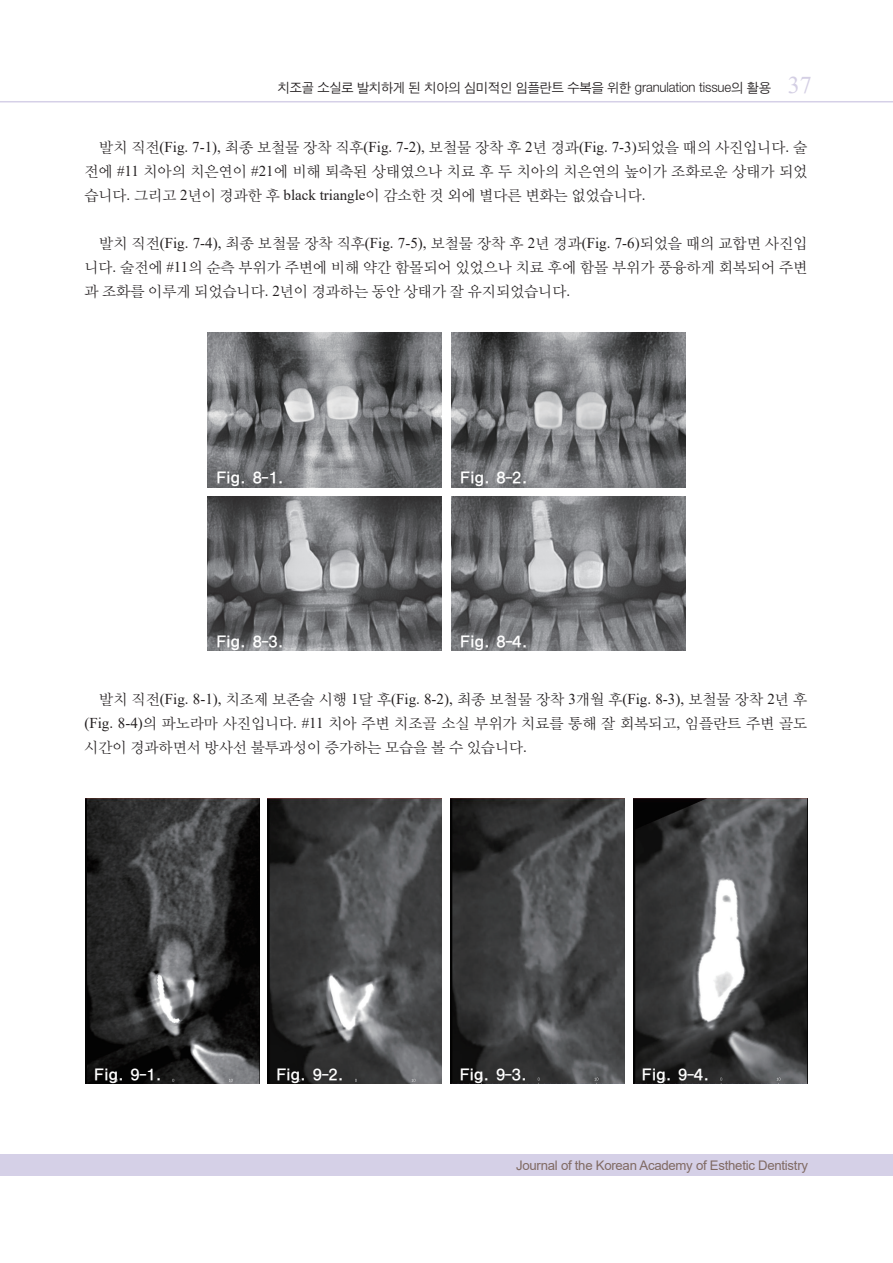
<style>
.page{position:relative;width:893px;height:1263px;background:#fff}
.page>*{position:absolute;margin:0;border:0;box-sizing:border-box;transform-origin:0 0}
.t1{font:16.2px "Tae Utum";letter-spacing:-.005em;color:#fff}
.t2{font:15px/24px "YDIY Mj O320";color:#231f20;text-align:justify}
.t3{font:15px "Times New Roman";color:#231f20}
.t4{font:13.5px "Sand Jg";letter-spacing:-.01em;color:#231f20}
.t5{font:13.2px "Arial";letter-spacing:-.02em;color:#806a63}
.s1{font-family:"Times New Roman";font-size:24px;color:#d4cfe4}
.s2{font-family:"Times New Roman"}
.s3{font-family:"YDIY Mj O320"}
</style>
<div class="page">
<hr style="left:0;top:101px;width:893px;height:1px;background:#d5d0e7">
<div style="left:0;top:1154px;width:893px;height:21px;background:#d5d0e7"></div>
<img style="left:207px;top:333px;width:235px;height:154px">
<img style="left:451px;top:333px;width:235px;height:154px">
<img style="left:207px;top:496px;width:235px;height:155px">
<img style="left:451px;top:496px;width:235px;height:155px">
<img style="left:85px;top:798px;width:174px;height:286px">
<img style="left:268px;top:798px;width:174px;height:286px">
<img style="left:450px;top:798px;width:175px;height:286px">
<img style="left:633px;top:798px;width:174px;height:286px">
<p class="t4" style="left:278px;top:81px;width:536px">치조골 소실로 발치하게 된 치아의 심미적인 임플란트 수복을 위한 granulation tissue의 활용 <span class="s1">37</span></p>
<p class="t2" style="left:84px;top:136px;width:724px;text-indent:15px">발치 직전<span class="s2">(Fig. 7-1),</span> 최종 보철물 장착 직후<span class="s2">(Fig. 7-2),</span> 보철물 장착 후 <span class="s2">2</span>년 경과<span class="s2">(Fig. 7-3)</span>되었을 때의 사진입니다<span class="s2">.</span> 술 전에 <span class="s2">#11</span> 치아의 치은연이 <span class="s2">#21</span>에 비해 퇴축된 상태였으나 치료 후 두 치아의 치은연의 높이가 조화로운 상태가 되었 습니다<span class="s2">.</span> 그리고 <span class="s2">2</span>년이 경과한 후 <span class="s2">black triangle</span>이 감소한 것 외에 별다른 변화는 없었습니다<span class="s2">.</span></p>
<p class="t2" style="left:84px;top:232px;width:724px;text-indent:15px">발치 직전<span class="s2">(Fig. 7-4),</span> 최종 보철물 장착 직후<span class="s2">(Fig. 7-5),</span> 보철물 장착 후 <span class="s2">2</span>년 경과<span class="s2">(Fig. 7-6)</span>되었을 때의 교합면 사진입 니다<span class="s2">.</span> 술전에 <span class="s2">#11</span>의 순측 부위가 주변에 비해 약간 함몰되어 있었으나 치료 후에 함몰 부위가 풍융하게 회복되어 주변 과 조화를 이루게 되었습니다<span class="s2">. 2</span>년이 경과하는 동안 상태가 잘 유지되었습니다<span class="s2">.</span></p>
<p class="t1" style="left:217px;top:470px;width:69px">Fig. 8-1.</p>
<p class="t1" style="left:461px;top:470px;width:69px">Fig. 8-2.</p>
<p class="t1" style="left:217px;top:633px;width:69px">Fig. 8-3.</p>
<p class="t1" style="left:461px;top:633px;width:69px">Fig. 8-4.</p>
<p class="t3" style="left:99px;top:689px;width:709px"><span class="s3">발치 직전</span>(Fig. 8-1), <span class="s3">치조제 보존술 시행</span> 1<span class="s3">달 후</span>(Fig. 8-2), <span class="s3">최종 보철물 장착</span> 3<span class="s3">개월 후</span>(Fig. 8-3), <span class="s3">보철물 장착</span> 2<span class="s3">년 후</span></p>
<p class="t2" style="left:84px;top:712px;width:724px"><span class="s2">(Fig. 8-4)</span>의 파노라마 사진입니다<span class="s2">. #11</span> 치아 주변 치조골 소실 부위가 치료를 통해 잘 회복되고<span class="s2">,</span> 임플란트 주변 골도 시간이 경과하면서 방사선 불투과성이 증가하는 모습을 볼 수 있습니다<span class="s2">.</span></p>
<p class="t1" style="left:95px;top:1066px;width:69px">Fig. 9-1.</p>
<p class="t1" style="left:277px;top:1066px;width:69px">Fig. 9-2.</p>
<p class="t1" style="left:460px;top:1066px;width:69px">Fig. 9-3.</p>
<p class="t1" style="left:642px;top:1066px;width:69px">Fig. 9-4.</p>
<p class="t5" style="left:516px;top:1156px;width:293px">Journal of the Korean Academy of Esthetic Dentistry</p>
</div>
